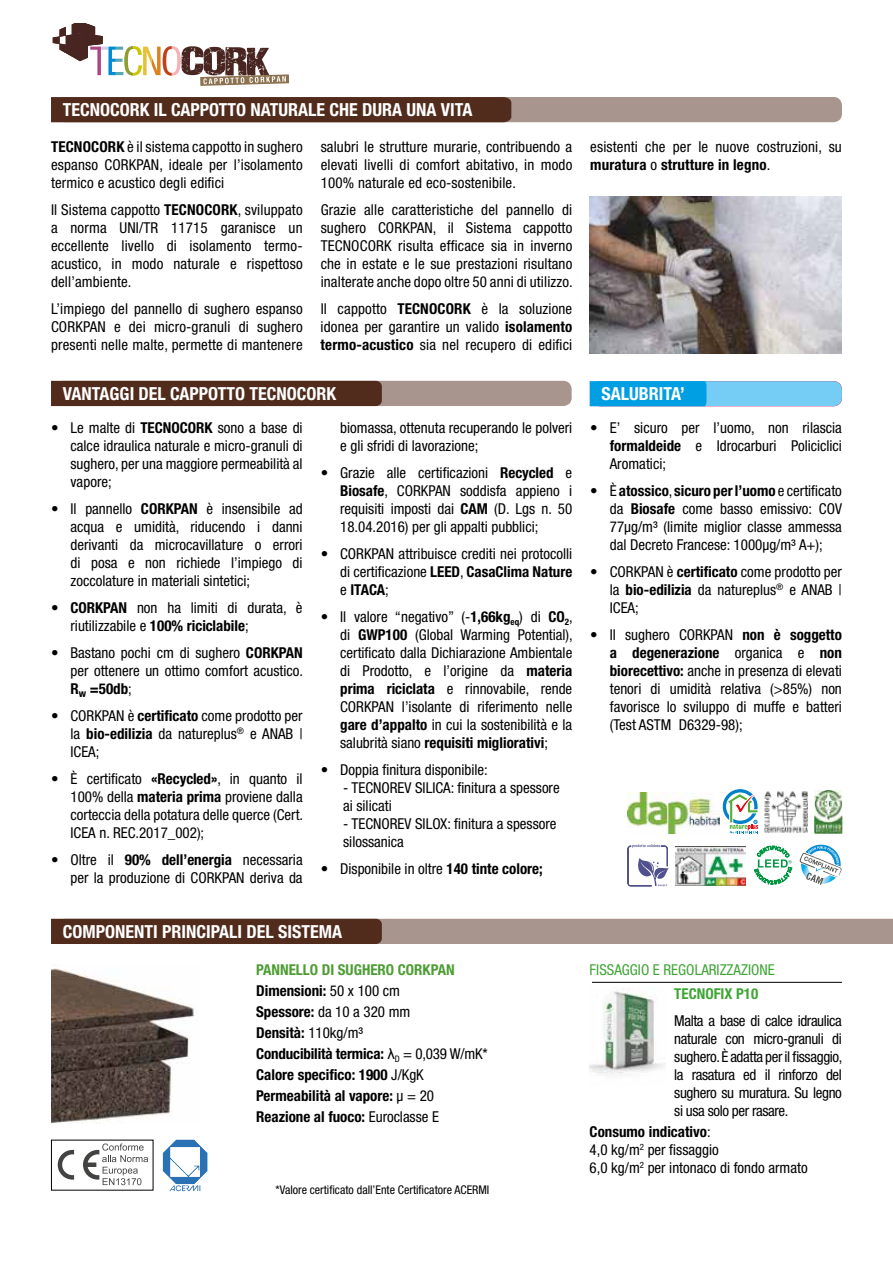
<style>
.page{position:relative;width:893px;height:1263px;background:#fff}
.page>*{position:absolute;margin:0;border:0;box-sizing:border-box;transform-origin:0 0}
.t1{font:700 condensed 18px "Helvetica Neue LT Std";color:#fff}
.t2{font:condensed 15px/18px "Helvetica Neue LT Std";color:#000;text-align:justify}
.t3{font:700 condensed 15px/21px "Helvetica Neue LT Std";color:#000}
.t4{font:condensed 15px "Helvetica Neue LT Std";color:#3fa535}
.t5{font:700 condensed 15px "Helvetica Neue LT Std";color:#3fa535}
.t6{font:condensed 12px "Helvetica Neue LT Std";color:#000}
.s1{font-weight:700}
.s2{color:#4d9d34}
.s3{font-weight:400}
.s4{font-family:"Arial";font-weight:400;font-stretch:normal}
</style>
<div class="page">
<div style="left:54px;top:381px;width:518px;height:25px;background:#a8958e;border-radius:9px"></div>
<div style="left:57px;top:97px;width:785px;height:25px;background:#a8958e;border-radius:9px"></div>
<svg style="left:51px;top:919px;width:842px;height:25px;background:#856b61"></svg>
<img style="left:52px;top:968px;width:143px;height:155px">
<img style="left:590px;top:988px;width:75px;height:87px">
<hr style="left:592px;top:982px;width:250px;height:1px;background:#000">
<svg style="left:163px;top:1140px;width:44px;height:51px"></svg>
<svg style="left:58px;top:1143px;width:90px;height:42px"></svg>
<div style="left:51px;top:97px;width:460px;height:25px;background:#512c1d"></div>
<div style="left:51px;top:381px;width:331px;height:25px;background:#512c1d"></div>
<img style="left:589px;top:197px;width:252px;height:156px">
<div style="left:723px;top:789px;width:35px;height:35px;border:3px solid #0081c9;border-radius:50%"></div>
<svg style="left:727px;top:793px;width:32px;height:41px"></svg>
<img style="left:764px;top:791px;width:44px;height:42px">
<img style="left:814px;top:791px;width:29px;height:42px">
<svg style="left:628px;top:844px;width:40px;height:43px"></svg>
<img style="left:675px;top:847px;width:70px;height:39px">
<svg style="left:800px;top:844px;width:42px;height:41px"></svg>
<svg style="left:754px;top:846px;width:38px;height:38px"></svg>
<svg style="left:590px;top:381px;width:252px;height:25px;background:#40b6eb"></svg>
<img style="left:628px;top:792px;width:92px;height:41px">
<svg style="left:53px;top:23px;width:236px;height:63px"></svg>
<p class="t1" style="left:63px;top:99px;width:411px">TECNOCORK IL CAPPOTTO NATURALE CHE DURA UNA VITA</p>
<p class="t2" style="left:51px;top:138px;width:253px"><span class="s1">TECNOCORK</span> è il sistema cappotto in sughero espanso CORKPAN, ideale per l’isolamento termico e acustico degli edifici</p>
<p class="t2" style="left:51px;top:201px;width:253px">Il Sistema cappotto <span class="s1">TECNOCORK</span>, sviluppato a norma UNI/TR 11715 garanisce un eccellente livello di isolamento termo&shy;acustico, in modo naturale e rispettoso dell’ambiente.</p>
<p class="t2" style="left:51px;top:300px;width:253px">L’impiego del pannello di sughero espanso CORKPAN e dei micro-granuli di sughero presenti nelle malte, permette di mantenere</p>
<p class="t2" style="left:321px;top:138px;width:253px">salubri le strutture murarie, contribuendo a elevati livelli di comfort abitativo, in modo 100% naturale ed eco-sostenibile.</p>
<p class="t2" style="left:321px;top:201px;width:254px">Grazie alle caratteristiche del pannello di sughero CORKPAN, il Sistema cappotto TECNOCORK risulta efficace sia in inverno che in estate e le sue prestazioni risultano inalterate anche dopo oltre 50 anni di utilizzo.</p>
<p class="t2" style="left:321px;top:300px;width:253px">Il cappotto <span class="s1">TECNOCORK</span> è la soluzione idonea per garantire un valido <span class="s1">isolamento termo-acustico</span> sia nel recupero di edifici</p>
<p class="t1" style="left:63px;top:383px;width:275px">VANTAGGI DEL CAPPOTTO TECNOCORK</p>
<p class="t2" style="left:71px;top:418px;width:234px;text-indent:-20px">• Le malte di <span class="s1">TECNOCORK</span> sono a base di calce idraulica naturale e micro-granuli di sughero, per una maggiore permeabilità al vapore;</p>
<p class="t2" style="left:71px;top:499px;width:234px;text-indent:-19px">• Il pannello <span class="s1">CORKPAN</span> è insensibile ad acqua e umidità, riducendo i danni derivanti da microcavillature o errori di posa e non richiede l’impiego di zoccolature in materiali sintetici;</p>
<p class="t2" style="left:71px;top:598px;width:234px;text-indent:-19px"><span class="s1">• CORKPAN</span> non ha limiti di durata, è riutilizzabile e <span class="s1">100% riciclabile</span>;</p>
<p class="t2" style="left:71px;top:643px;width:234px;text-indent:-19px">• Bastano pochi cm di sughero <span class="s1">CORKPAN </span>per ottenere un ottimo comfort acustico.<br><span class="s1">R</span><sub>w</sub> <span class="s1">=50db</span>;</p>
<p class="t2" style="left:71px;top:706px;width:234px;text-indent:-20px">• CORKPAN è <span class="s1">certificato</span> come prodotto per la <span class="s1">bio-edilizia</span> da natureplus<sup>®</sup> e ANAB | ICEA;</p>
<p class="t2" style="left:71px;top:769px;width:234px;text-indent:-20px">• È certificato <span class="s1">«Recycled»</span>, in quanto il 100% della <span class="s1">materia prima</span> proviene dalla corteccia della potatura delle querce (Cert.<br>ICEA n. REC.2017_002);</p>
<p class="t2" style="left:51px;top:850px;width:253px;text-align:right">• Oltre il <span class="s1">90% dell’energia</span> necessaria per la produzione di CORKPAN deriva da</p>
<p class="t2" style="left:340px;top:418px;width:234px">biomassa, ottenuta recuperando le polveri e gli sfridi di lavorazione;</p>
<p class="t2" style="left:340px;top:463px;width:234px;text-indent:-20px">• Grazie alle certificazioni <span class="s1">Recycled</span> e <span class="s1">Biosafe</span>, CORKPAN soddisfa appieno i requisiti imposti dai <span class="s1">CAM</span> (D. Lgs n. 50<br>18.04.2016) per gli appalti pubblici;</p>
<p class="t2" style="left:340px;top:544px;width:234px;text-indent:-20px">• CORKPAN attribuisce crediti nei protocolli di certificazione <span class="s1">LEED</span>, <span class="s1">CasaClima Nature </span>e <span class="s1">ITACA</span>;</p>
<p class="t2" style="left:340px;top:607px;width:234px;text-indent:-19px">• Il valore “negativo” (-<span class="s1">1,66kg</span><sub>eq</sub>) di <span class="s1">CO</span><sub>2</sub>, di <span class="s1">GWP100</span> (Global Warming Potential), certificato dalla Dichiarazione Ambientale di Prodotto, e l’origine da <span class="s1">materia prima riciclata</span> e rinnovabile, rende CORKPAN l’isolante di riferimento nelle <span class="s1">gare d’appalto</span> in cui la sostenibilità e la salubrità siano <span class="s1">requisiti migliorativi</span>;</p>
<p class="t2" style="left:321px;top:760px;width:169px">• Doppia finitura disponibile:</p>
<p class="t2" style="left:343px;top:778px;width:218px">- TECNOREV SILICA: finitura a spessore ai silicati</p>
<p class="t2" style="left:343px;top:814px;width:215px">- TECNOREV SILOX: finitura a spessore silossanica</p>
<p class="t2" style="left:321px;top:859px;width:224px">• Disponibile in oltre <span class="s1">140 tinte colore;</span></p>
<p class="t1" style="left:63px;top:921px;width:281px">COMPONENTI PRINCIPALI DEL SISTEMA</p>
<p class="t3" style="left:256px;top:959px;width:233px"><span class="s2">PANNELLO DI SUGHERO CORKPAN<br></span>Dimensioni: <span class="s3">50 x 100 cm<br></span>Spessore: <span class="s3">da 10 a 320 mm<br></span>Densità: <span class="s3">110kg/m³<br></span>Conducibilità termica: <span class="s4">λ</span><sub>D</sub> <span class="s3">= 0,039 W/mK*<br></span>Calore specifico: 1900 <span class="s3">J/KgK<br></span>Permeabilità al vapore: <span class="s3">μ = 20<br></span>Reazione al fuoco: <span class="s3">Euroclasse E</span></p>
<p class="t6" style="left:275px;top:1183px;width:215px">*Valore certificato dall’Ente Certificatore ACERMI</p>
<p class="t2" style="left:590px;top:138px;width:253px">esistenti che per le nuove costruzioni, su <span class="s1">muratura</span> o <span class="s1">strutture in legno</span>.</p>
<p class="t1" style="left:601px;top:383px;width:85px">SALUBRITA’</p>
<p class="t2" style="left:610px;top:418px;width:234px;text-indent:-20px">• E’ sicuro per l’uomo, non rilascia <span class="s1">formaldeide</span> e Idrocarburi Policiclici Aromatici;</p>
<p class="t2" style="left:610px;top:481px;width:234px;text-indent:-20px">• È <span class="s1">atossico</span>, <span class="s1">sicuro per l’uomo</span> e certificato da <span class="s1">Biosafe</span> come basso emissivo: COV 77μg/m³ (limite miglior classe ammessa dal Decreto Francese: 1000μg/m³ A+);</p>
<p class="t2" style="left:610px;top:562px;width:234px;text-indent:-19px">• CORKPAN è <span class="s1">certificato</span> come prodotto per la <span class="s1">bio-edilizia</span> da natureplus<sup>®</sup> e ANAB | ICEA;</p>
<p class="t2" style="left:610px;top:625px;width:234px;text-indent:-20px">• Il sughero CORKPAN <span class="s1">non è soggetto a degenerazione</span> organica e <span class="s1">non biorecettivo:</span> anche in presenza di elevati tenori di umidità relativa (&gt;85%) non favorisce lo sviluppo di muffe e batteri (Test ASTM D6329-98);</p>
<p class="t4" style="left:590px;top:961px;width:187px">FISSAGGIO E REGOLARIZZAZIONE</p>
<p class="t5" style="left:674px;top:984px;width:86px">TECNOFIX P10</p>
<p class="t2" style="left:674px;top:1011px;width:170px">Malta a base di calce idraulica naturale con micro-granuli di sughero. È adatta per il fissaggio, la rasatura ed il rinforzo del sughero su muratura. Su legno si usa solo per rasare.</p>
<p class="t2" style="left:590px;top:1122px;width:220px;text-align:left"><span class="s1">Consumo indicativo</span>:<br>4,0 kg/m<sup>2</sup> per fissaggio<br>6,0 kg/m<sup>2</sup> per intonaco di fondo armato</p>
</div>
